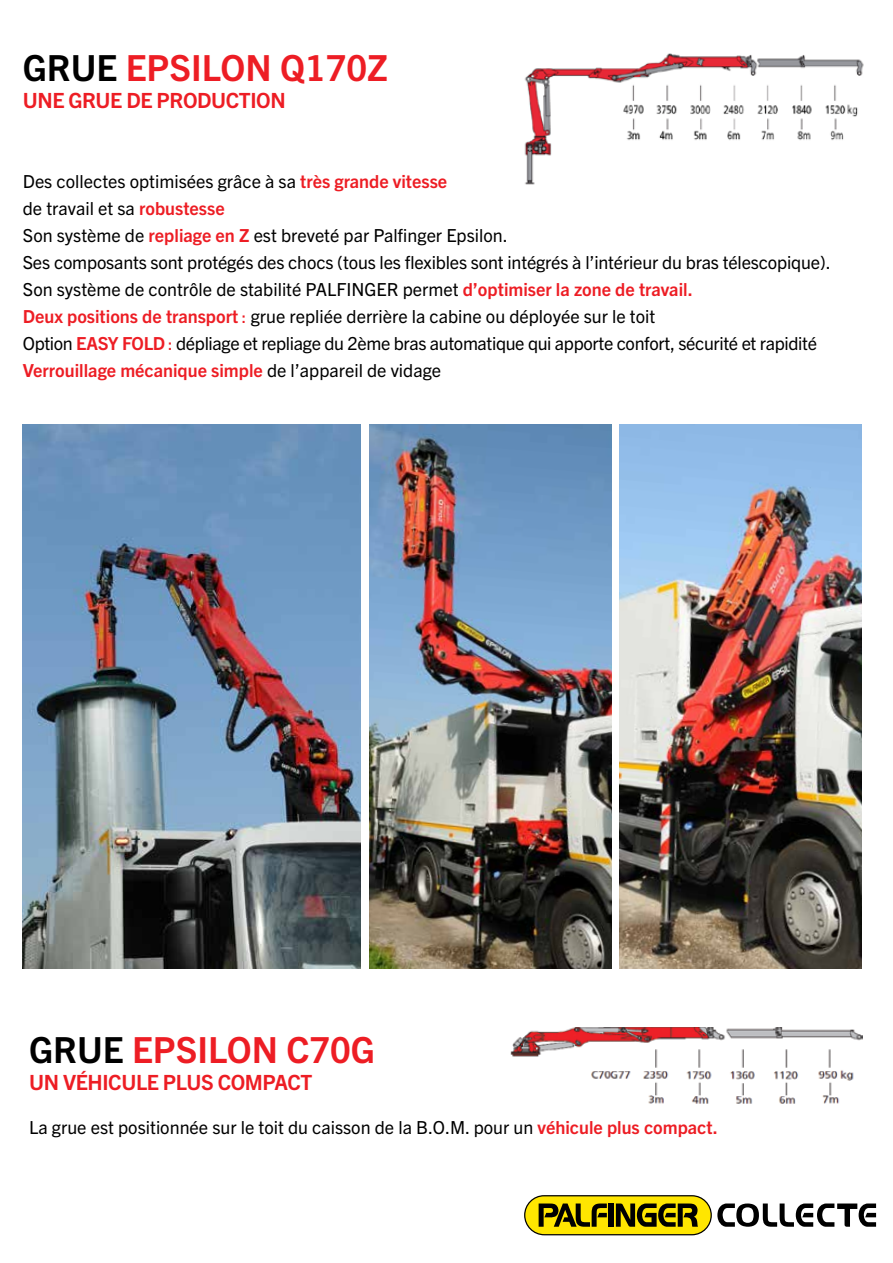
<style>
.page{position:relative;width:893px;height:1263px;background:#fff}
.page>*{position:absolute;margin:0;border:0;box-sizing:border-box;transform-origin:0 0}
.t1{font:700 36px "Trade Gothic Next LT Pro";color:#ed1d24}
.t2{font:700 21px "Trade Gothic Next LT Pro";letter-spacing:-.02em;color:#ed1d24}
.t3{font:18px/27px "Trade Gothic Next LT Pro";color:#000}
.s1{color:#000}
.s2{font-weight:700;color:#ed1d24}
.s3{color:#ed1d24}
</style>
<div class="page">
<img style="left:524px;top:54px;width:340px;height:131px">
<img style="left:510px;top:1027px;width:353px;height:77px">
<img style="left:619px;top:425px;width:243px;height:544px">
<img style="left:369px;top:425px;width:243px;height:544px">
<img style="left:23px;top:425px;width:338px;height:544px">
<svg style="left:524px;top:1195px;width:352px;height:40px"></svg>
<h1 class="t1" style="left:23px;top:43px;width:367px"><span class="s1">GRUE</span> EPSILON Q170Z</h1>
<p class="t2" style="left:23px;top:86px;width:264px">UNE GRUE DE PRODUCTION</p>
<p class="t3" style="left:23px;top:166px;width:809px">Des collectes optimisées grâce à sa <span class="s2">très grande vitesse<br></span>de travail et sa <span class="s2">robustesse<br></span>Son système de <span class="s2">repliage en Z</span> est breveté par Palfinger Epsilon.<br>Ses composants sont protégés des chocs (tous les flexibles sont intégrés à l’intérieur du bras télescopique).<br>Son système de contrôle de stabilité PALFINGER permet <span class="s2">d’optimiser la zone de travail.<br>Deux positions de transport</span> <span class="s3">:</span> grue repliée derrière la cabine ou déployée sur le toit<br>Option <span class="s2">EASY FOLD</span> <span class="s3">:</span> dépliage et repliage du 2ème bras automatique qui apporte confort, sécurité et rapidité <span class="s2">Verrouillage mécanique simple</span> de l’appareil de vidage</p>
<h1 class="t1" style="left:29px;top:1024px;width:347px"><span class="s1">GRUE</span> EPSILON C70G</h1>
<p class="t2" style="left:29px;top:1067px;width:285px">UN VÉHICULE PLUS COMPACT</p>
<p class="t3" style="left:29px;top:1112px;width:690px">La grue est positionnée sur le toit du caisson de la B.O.M. pour un <span class="s2">véhicule plus compact.</span></p>
</div>
